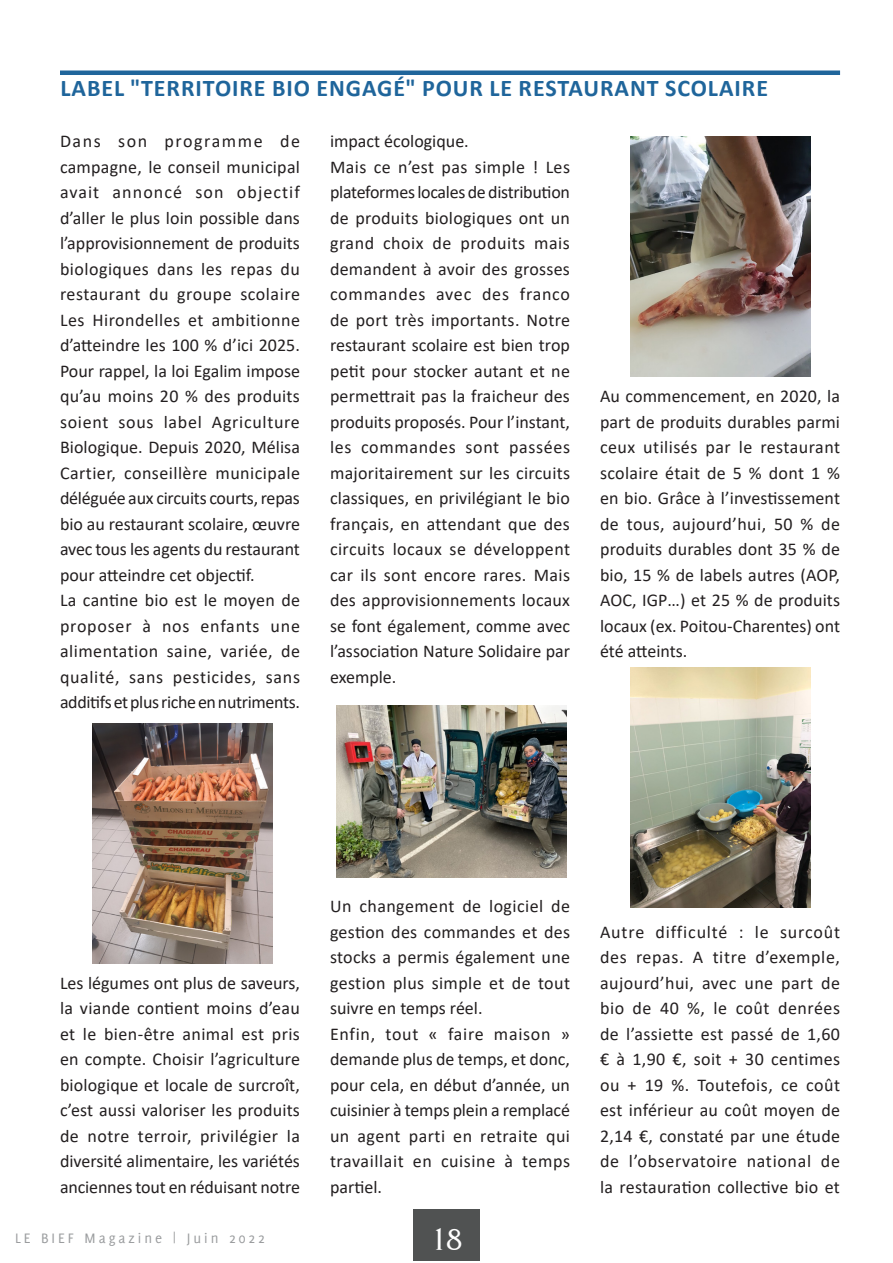
<style>
.page{position:relative;width:893px;height:1263px;background:#fff}
.page>*{position:absolute;margin:0;border:0;box-sizing:border-box;transform-origin:0 0}
.t1{font:30px "November Medium Normal";color:#fff}
.News_category{font:700 24px "Calibri";letter-spacing:.04em;color:#1f659b}
.Body_article{font:18px/25.5px "Calibri";color:#231f20;text-align:justify}
.t2{font:15px "Delicious";letter-spacing:.2em;color:#9a9c9e}
</style>
<div class="page">
<hr style="left:60px;top:71px;width:780px;height:4px;background:#1f659b">
<img style="left:630px;top:137px;width:180px;height:240px">
<img style="left:337px;top:705px;width:230px;height:173px">
<img style="left:630px;top:667px;width:180px;height:240px">
<img style="left:93px;top:723px;width:180px;height:240px">
<div style="left:414px;top:1209px;width:66px;height:51px;background:#505252"></div>
<p class="News_category" style="left:60px;top:71px;width:709px">LABEL "TERRITOIRE BIO ENGAGÉ" POUR LE RESTAURANT SCOLAIRE</p>
<p class="Body_article" style="left:60px;top:128px;width:242px">Dans son programme de campagne, le conseil municipal avait annoncé son objectif d’aller le plus loin possible dans l’approvisionnement de produits biologiques dans les repas du restaurant du groupe scolaire Les Hirondelles et ambitionne d’atteindre les 100 % d’ici 2025.<br>Pour rappel, la loi Egalim impose qu’au moins 20 % des produits soient sous label Agriculture Biologique. Depuis 2020, Mélisa Cartier, conseillère municipale déléguée aux circuits courts, repas bio au restaurant scolaire, œuvre avec tous les agents du restaurant pour atteindre cet objectif.</p>
<p class="Body_article" style="left:60px;top:587px;width:242px">La cantine bio est le moyen de proposer à nos enfants une alimentation saine, variée, de qualité, sans pesticides, sans additifs et plus riche en nutriments.</p>
<p class="Body_article" style="left:330px;top:128px;width:140px">impact écologique.</p>
<p class="Body_article" style="left:330px;top:153px;width:242px">Mais ce n’est pas simple ! Les plateformes locales de distribution de produits biologiques ont un grand choix de produits mais demandent à avoir des grosses commandes avec des franco de port très importants. Notre restaurant scolaire est bien trop petit pour stocker autant et ne permettrait pas la fraicheur des produits proposés. Pour l’instant, les commandes sont passées majoritairement sur les circuits classiques, en privilégiant le bio français, en attendant que des circuits locaux se développent car ils sont encore rares. Mais des approvisionnements locaux se font également, comme avec l’association Nature Solidaire par exemple.</p>
<p class="Body_article" style="left:600px;top:383px;width:242px">Au commencement, en 2020, la part de produits durables parmi ceux utilisés par le restaurant scolaire était de 5 % dont 1 % en bio. Grâce à l’investissement de tous, aujourd’hui, 50 % de produits durables dont 35 % de bio, 15 % de labels autres (AOP, AOC, IGP…) et 25 % de produits locaux (ex. Poitou-Charentes) ont été atteints.</p>
<p class="Body_article" style="left:60px;top:969px;width:242px">Les légumes ont plus de saveurs, la viande contient moins d’eau et le bien-être animal est pris en compte. Choisir l’agriculture biologique et locale de surcroît, c’est aussi valoriser les produits de notre terroir, privilégier la diversité alimentaire, les variétés anciennes tout en réduisant notre</p>
<p class="Body_article" style="left:330px;top:893px;width:242px">Un changement de logiciel de gestion des commandes et des stocks a permis également une gestion plus simple et de tout suivre en temps réel.</p>
<p class="Body_article" style="left:330px;top:1020px;width:242px">Enfin, tout « faire maison » demande plus de temps, et donc, pour cela, en début d’année, un cuisinier à temps plein a remplacé un agent parti en retraite qui travaillait en cuisine à temps partiel.</p>
<p class="t2" style="left:15px;top:1230px;width:252px">LE BIEF Magazine | Juin 2022</p>
<h1 class="t1" style="left:431px;top:1222px;width:33px">18</h1>
<p class="Body_article" style="left:600px;top:918px;width:242px">Autre difficulté : le surcoût des repas. A titre d’exemple, aujourd’hui, avec une part de bio de 40 %, le coût denrées de l’assiette est passé de 1,60 € à 1,90 €, soit + 30 centimes ou + 19 %. Toutefois, ce coût est inférieur au coût moyen de 2,14 €, constaté par une étude de l’observatoire national de la restauration collective bio et</p>
</div>
